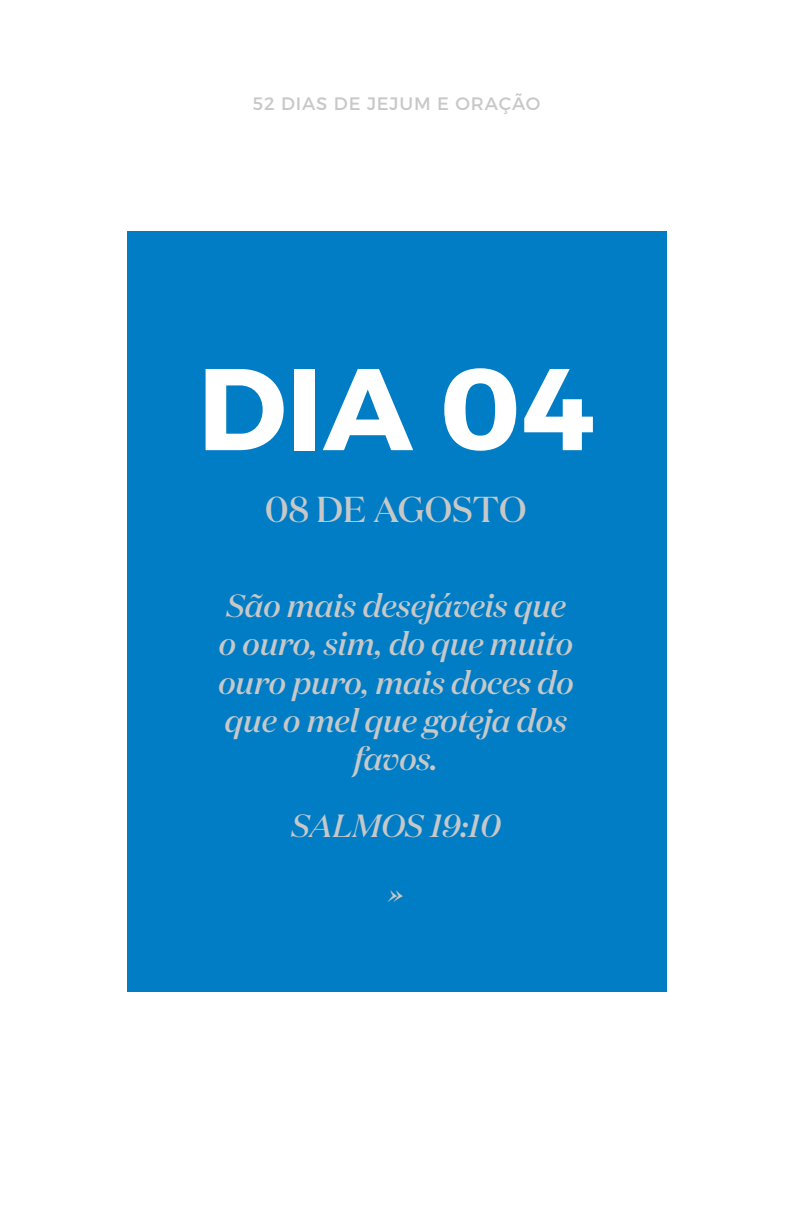
<style>
.page{position:relative;width:792px;height:1224px;background:#fff}
.page>*{position:absolute;margin:0;border:0;box-sizing:border-box;transform-origin:0 0}
.t1{font:700 116px "Montserrat";color:#fff}
.t2{font:500 36px "Domaine Disp";color:#c8c8c8}
.t3{font:italic 500 32px/38.4px "Domaine Disp";color:#c8c8c8;text-align:center}
.t4{font:18px "Montserrat";letter-spacing:.05em;color:#c8c8c8}
</style>
<div class="page">
<div style="left:127px;top:232px;width:539px;height:760px;background:#007dc5"></div>
<p class="t4" style="left:253px;top:92px;width:289px">52 DIAS DE JEJUM E ORAÇÃO</p>
<h1 class="t1" style="left:197px;top:337px;width:399px">DIA 04</h1>
<p class="t2" style="left:265px;top:486px;width:263px">08 DE AGOSTO</p>
<p class="t3" style="left:218px;top:586px;width:357px">São mais desejáveis que o ouro, sim, do que muito ouro puro, mais doces do que o mel que goteja dos favos.</p>
<p class="t3" style="left:291px;top:792px;width:211px;line-height:66.8px">SALMOS 19:10 »</p>
</div>
